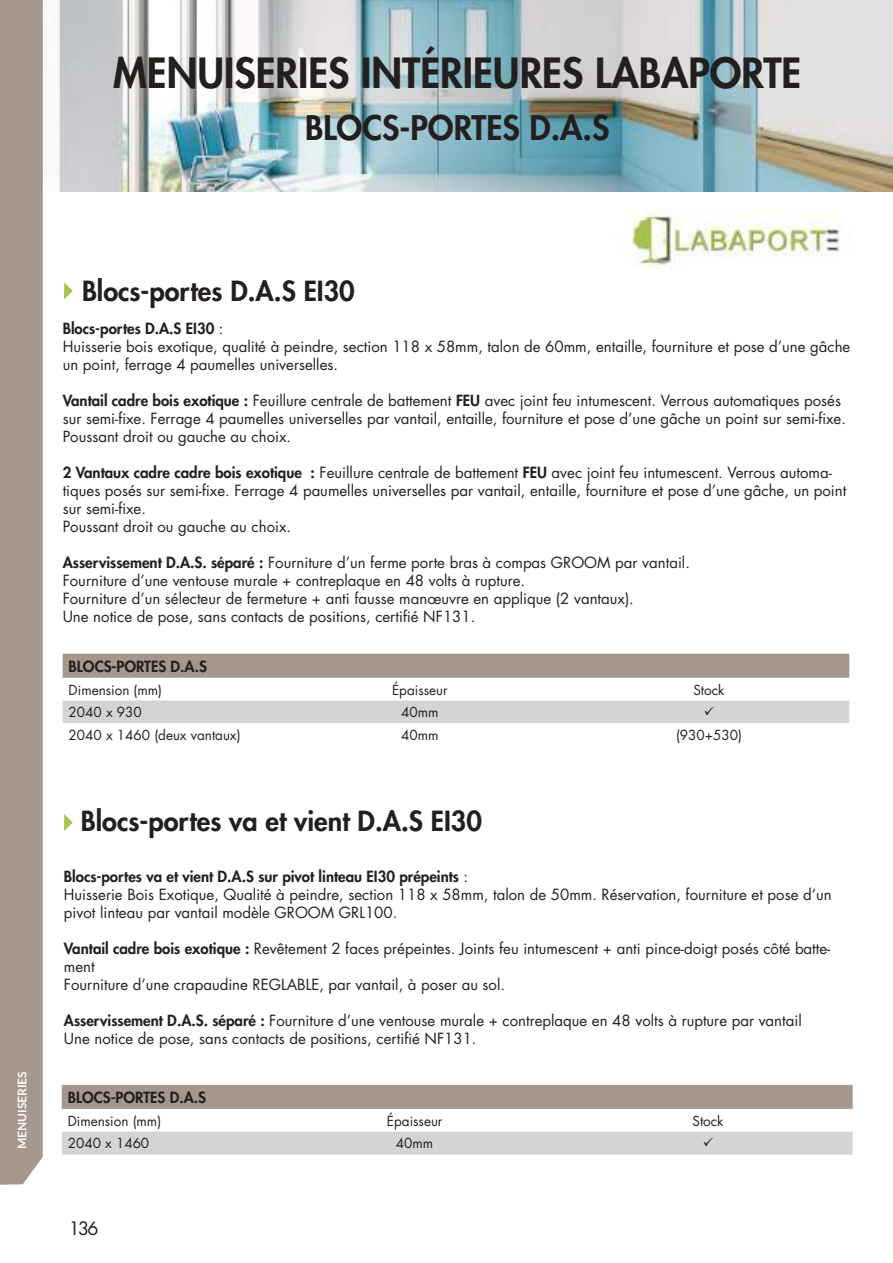
<style>
.page{position:relative;width:893px;height:1263px;background:#fff}
.page>*{position:absolute;margin:0;border:0;box-sizing:border-box;transform-origin:0 0}
.t1{font:800 40.5px "Futura LT";color:#241f1f}
.t2{font:800 33px "Futura LT";color:#241f1f}
.t3{font:800 27px "Futura LT";color:#241f1f}
.t4{font:18px "Futura LT";color:#241f1f}
.t5{font:15px/18px "Futura LT";color:#241f1f}
.t6{font:800 15px "Futura LT";color:#241f1f}
.t7{font:13.5px "Futura LT";color:#241f1f}
.t8{font:700 12px "Lato";color:#fff}
.s1{font-weight:800}
</style>
<div class="page">
<img style="left:58px;top:0;width:835px;height:192px">
<img style="left:621px;top:209px;width:220px;height:58px">
<div style="left:63px;top:654px;width:786px;height:24px;background:#a6978d"></div>
<div style="left:62px;top:1085px;width:791px;height:24px;background:#a6978d"></div>
<svg style="left:64px;top:282px;width:9px;height:17px"></svg>
<svg style="left:64px;top:814px;width:9px;height:17px"></svg>
<div style="left:0;top:0;width:43px;height:1185px;background:#a6978d"></div>
<div style="left:63px;top:700px;width:786px;height:23px;background:#d5d4d5"></div>
<div style="left:62px;top:1132px;width:791px;height:22px;background:#d5d4d5"></div>
<h1 class="t1" style="left:113px;top:46px;width:690px">MENUISERIES INTÉRIEURES LABAPORTE</h1>
<h2 class="t2" style="left:305px;top:106px;width:306px">BLOCS-PORTES D.A.S</h2>
<p class="t8" style="left:13px;top:1149px;width:80px;rotate:-90deg">MENUISERIES</p>
<h3 class="t3" style="left:82px;top:273px;width:274px">Blocs-portes D.A.S EI30</h3>
<p class="t5" style="left:63px;top:319px;width:789px"><span class="s1">Blocs-portes D.A.S EI30</span> :<br>Huisserie bois exotique, qualité à peindre, section 118 x 58mm, talon de 60mm, entaille, fourniture et pose d’une gâche un point, ferrage 4 paumelles universelles.</p>
<p class="t5" style="left:63px;top:391px;width:785px"><span class="s1">Vantail cadre bois exotique :</span> Feuillure centrale de battement <span class="s1">FEU</span> avec joint feu intumescent. Verrous automatiques posés sur semi-fixe. Ferrage 4 paumelles universelles par vantail, entaille, fourniture et pose d’une gâche un point sur semi-fixe.<br>Poussant droit ou gauche au choix.</p>
<p class="t5" style="left:63px;top:463px;width:785px"><span class="s1">2 Vantaux cadre cadre bois exotique :</span> Feuillure centrale de battement <span class="s1">FEU</span> avec joint feu intumescent. Verrous automa&shy;tiques posés sur semi-fixe. Ferrage 4 paumelles universelles par vantail, entaille, fourniture et pose d’une gâche, un point sur semi-fixe.<br>Poussant droit ou gauche au choix.</p>
<p class="t5" style="left:63px;top:553px;width:629px"><span class="s1">Asservissement D.A.S. séparé :</span> Fourniture d’un ferme porte bras à compas GROOM par vantail.<br>Fourniture d’une ventouse murale + contreplaque en 48 volts à rupture.<br>Fourniture d’un sélecteur de fermeture + anti fausse manœuvre en applique (2 vantaux).<br>Une notice de pose, sans contacts de positions, certifié NF131.</p>
<p class="t6" style="left:69px;top:656px;width:140px">BLOCS-PORTES D.A.S</p>
<p class="t7" style="left:69px;top:681px;width:95px">Dimension (mm)</p>
<p class="t7" style="left:392px;top:681px;width:57px">Épaisseur</p>
<p class="t7" style="left:693px;top:681px;width:33px">Stock</p>
<p class="t7" style="left:69px;top:704px;width:75px">2040 x 930</p>
<p class="t7" style="left:401px;top:704px;width:39px">40mm</p>
<p class="t7" style="left:69px;top:726px;width:173px">2040 x 1460 (deux vantaux)</p>
<p class="t7" style="left:401px;top:726px;width:39px">40mm</p>
<p class="t7" style="left:676px;top:726px;width:67px">(930+530)</p>
<h3 class="t3" style="left:81px;top:803px;width:403px">Blocs-portes va et vient D.A.S EI30</h3>
<p class="t5" style="left:64px;top:868px;width:769px"><span class="s1">Blocs-portes va et vient D.A.S sur pivot linteau EI30 prépeints</span> :<br>Huisserie Bois Exotique, Qualité à peindre, section 118 x 58mm, talon de 50mm. Réservation, fourniture et pose d’un pivot linteau par vantail modèle GROOM GRL100.</p>
<p class="t5" style="left:64px;top:940px;width:768px"><span class="s1">Vantail cadre bois exotique :</span> Revêtement 2 faces prépeintes. Joints feu intumescent + anti pince-doigt posés côté batte&shy;ment<br>Fourniture d’une crapaudine REGLABLE, par vantail, à poser au sol.</p>
<p class="t5" style="left:64px;top:1012px;width:739px"><span class="s1">Asservissement D.A.S. séparé :</span> Fourniture d’une ventouse murale + contreplaque en 48 volts à rupture par vantail<br>Une notice de pose, sans contacts de positions, certifié NF131.</p>
<p class="t6" style="left:68px;top:1087px;width:140px">BLOCS-PORTES D.A.S</p>
<p class="t7" style="left:68px;top:1112px;width:95px">Dimension (mm)</p>
<p class="t7" style="left:387px;top:1112px;width:57px">Épaisseur</p>
<p class="t7" style="left:692px;top:1112px;width:33px">Stock</p>
<p class="t7" style="left:68px;top:1135px;width:83px">2040 x 1460</p>
<p class="t7" style="left:396px;top:1135px;width:39px">40mm</p>
<p class="t4" style="left:69px;top:1217px;width:31px">136</p>
</div>
